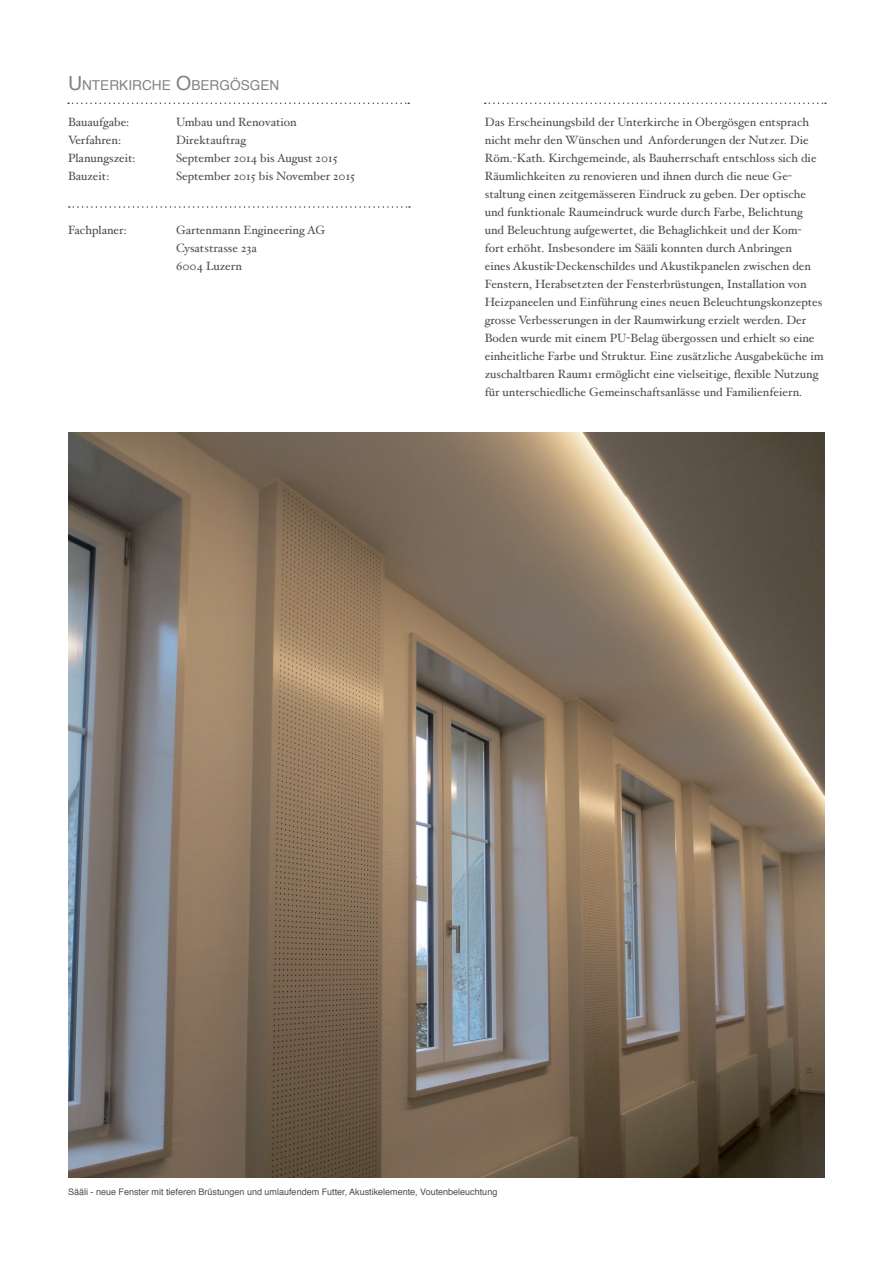
<style>
.page{position:relative;width:893px;height:1263px;background:#fff}
.page>*{position:absolute;margin:0;border:0;box-sizing:border-box;transform-origin:0 0}
.t1{font:13.65px "Helvetica";color:#808285}
.t2{font:12px/18px "Hoefler Text";color:#4b4c4d}
.t3{font:9px "Helvetica";color:#4b4c4d}
.s1{font-size:19.5px}
</style>
<div class="page">
<svg style="left:69px;top:206px;width:341px;height:2px"></svg>
<svg style="left:68px;top:103px;width:341px;height:1px"></svg>
<svg style="left:485px;top:103px;width:341px;height:1px"></svg>
<img style="left:68px;top:432px;width:757px;height:746px">
<p class="t1" style="left:68px;top:75px;width:213px"><span class="s1">U</span>NTERKIRCHE <span class="s1">O</span>BERGÖSGEN</p>
<p class="t2" style="left:68px;top:113px;width:63px">Bauaufgabe:</p>
<p class="t2" style="left:176px;top:113px;width:122px">Umbau und Renovation</p>
<p class="t2" style="left:68px;top:131px;width:55px">Verfahren:</p>
<p class="t2" style="left:176px;top:131px;width:72px">Direktauftrag</p>
<p class="t2" style="left:68px;top:149px;width:69px">Planungszeit:</p>
<p class="t2" style="left:176px;top:149px;width:163px">September 2014 bis August 2015</p>
<p class="t2" style="left:68px;top:167px;width:43px">Bauzeit:</p>
<p class="t2" style="left:176px;top:167px;width:181px">September 2015 bis November 2015</p>
<p class="t2" style="left:68px;top:221px;width:60px">Fachplaner:</p>
<p class="t2" style="left:176px;top:221px;width:151px">Gartenmann Engineering AG<br>Cysatstrasse 23a<br>6004 Luzern</p>
<p class="t2" style="left:485px;top:113px;width:340px">Das Erscheinungsbild der Unterkirche in Obergösgen entsprach nicht mehr den Wünschen und Anforderungen der Nutzer. Die Röm.-Kath. Kirchgemeinde, als Bauherrschaft entschloss sich die Räumlichkeiten zu renovieren und ihnen durch die neue Ge&shy;staltung einen zeitgemässeren Eindruck zu geben. Der optische und funktionale Raumeindruck wurde durch Farbe, Belichtung und Beleuchtung aufgewertet, die Behaglichkeit und der Kom&shy;fort erhöht. Insbesondere im Sääli konnten durch Anbringen<br>eines Akustik-Deckenschildes und Akustikpanelen zwischen den Fenstern, Herabsetzten der Fensterbrüstungen, Installation von Heizpaneelen und Einführung eines neuen Beleuchtungskonzeptes grosse Verbesserungen in der Raumwirkung erzielt werden. Der Boden wurde mit einem PU-Belag übergossen und erhielt so eine einheitliche Farbe und Struktur. Eine zusätzliche Ausgabeküche im zuschaltbaren Raum1 ermöglicht eine vielseitige, flexible Nutzung für unterschiedliche Gemeinschaftsanlässe und Familienfeiern.</p>
<p class="t3" style="left:68px;top:1185px;width:431px">Sääli - neue Fenster mit tieferen Brüstungen und umlaufendem Futter, Akustikelemente, Voutenbeleuchtung</p>
</div>
